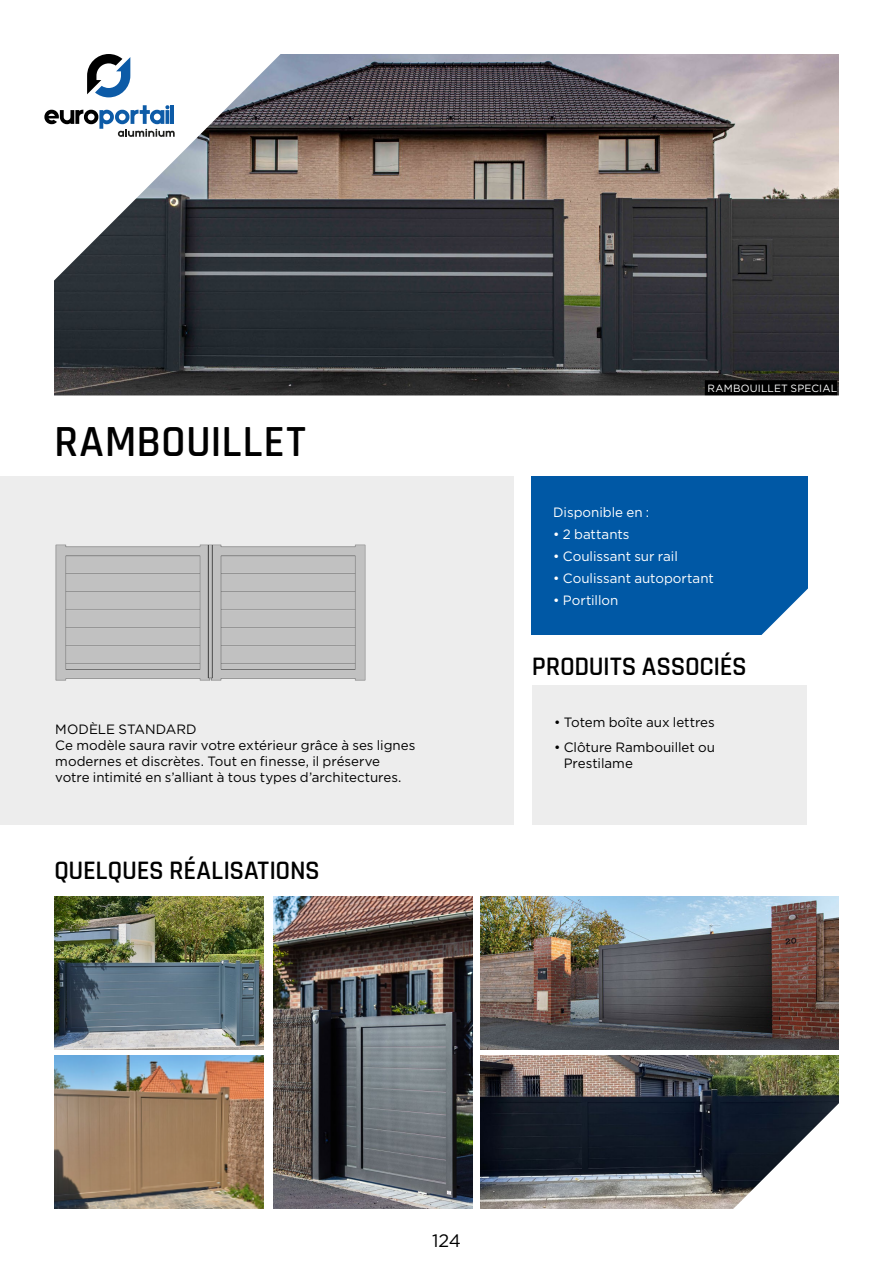
<style>
.page{position:relative;width:893px;height:1263px;background:#fff}
.page>*{position:absolute;margin:0;border:0;box-sizing:border-box;transform-origin:0 0}
.t1{font:600 45px "Rajdhani";letter-spacing:.01em;color:#000}
.t2{font:600 27px "Rajdhani";letter-spacing:-.01em;color:#000}
.t3{font:18px "Gotham";color:#000}
.t4{font:13.5px/16.2px "Gotham";letter-spacing:-.005em;color:#000}
.t5{font:13.5px "Gotham";color:#fff}
.t6{font:10.5px "Gotham";letter-spacing:.015em;color:#fff}
</style>
<div class="page">
<img style="left:54px;top:54px;width:785px;height:341px">
<svg style="left:54px;top:54px;width:281px;height:280px"></svg>
<div style="left:0;top:476px;width:513px;height:349px;background:#ededed"></div>
<img style="left:54px;top:1056px;width:209px;height:153px">
<img style="left:54px;top:896px;width:209px;height:153px">
<img style="left:273px;top:896px;width:199px;height:313px">
<img style="left:55px;top:544px;width:311px;height:136px">
<div style="left:705px;top:380px;width:132px;height:15px;background:#000"></div>
<svg style="left:87px;top:54px;width:43px;height:43px"></svg>
<svg style="left:44px;top:105px;width:131px;height:32px"></svg>
<img style="left:480px;top:896px;width:359px;height:153px">
<div style="left:531px;top:476px;width:277px;height:159px;background:#0058a5"></div>
<svg style="left:761px;top:588px;width:47px;height:47px"></svg>
<div style="left:532px;top:685px;width:275px;height:140px;background:#ededed"></div>
<img style="left:480px;top:1056px;width:359px;height:153px">
<svg style="left:714px;top:1071px;width:125px;height:138px"></svg>
<h1 class="t1" style="left:54px;top:414px;width:253px">RAMBOUILLET</h1>
<p class="t4" style="left:55px;top:720px;width:362px">MODÈLE STANDARD<br>Ce modèle saura ravir votre extérieur grâce à ses lignes modernes et discrètes. Tout en finesse, il préserve votre intimité en s’alliant à tous types d’architectures.</p>
<h2 class="t2" style="left:54px;top:854px;width:267px">QUELQUES RÉALISATIONS</h2>
<p class="t6" style="left:707px;top:382px;width:131px">RAMBOUILLET SPECIAL</p>
<p class="t5" style="left:553px;top:503px;width:98px">Disponible en :</p>
<p class="t5" style="left:553px;top:525px;width:78px">• 2 battants</p>
<p class="t5" style="left:553px;top:547px;width:126px">• Coulissant sur rail</p>
<p class="t5" style="left:553px;top:569px;width:162px">• Coulissant autoportant</p>
<p class="t5" style="left:553px;top:591px;width:67px">• Portillon</p>
<h2 class="t2" style="left:532px;top:650px;width:217px">PRODUITS ASSOCIÉS</h2>
<p class="t4" style="left:554px;top:714px;width:162px">• Totem boîte aux lettres</p>
<p class="t4" style="left:564px;top:739px;width:153px;text-indent:-10px">• Clôture Rambouillet ou<br>Prestilame</p>
<h3 class="t3" style="left:432px;top:1229px;width:30px">124</h3>
</div>
